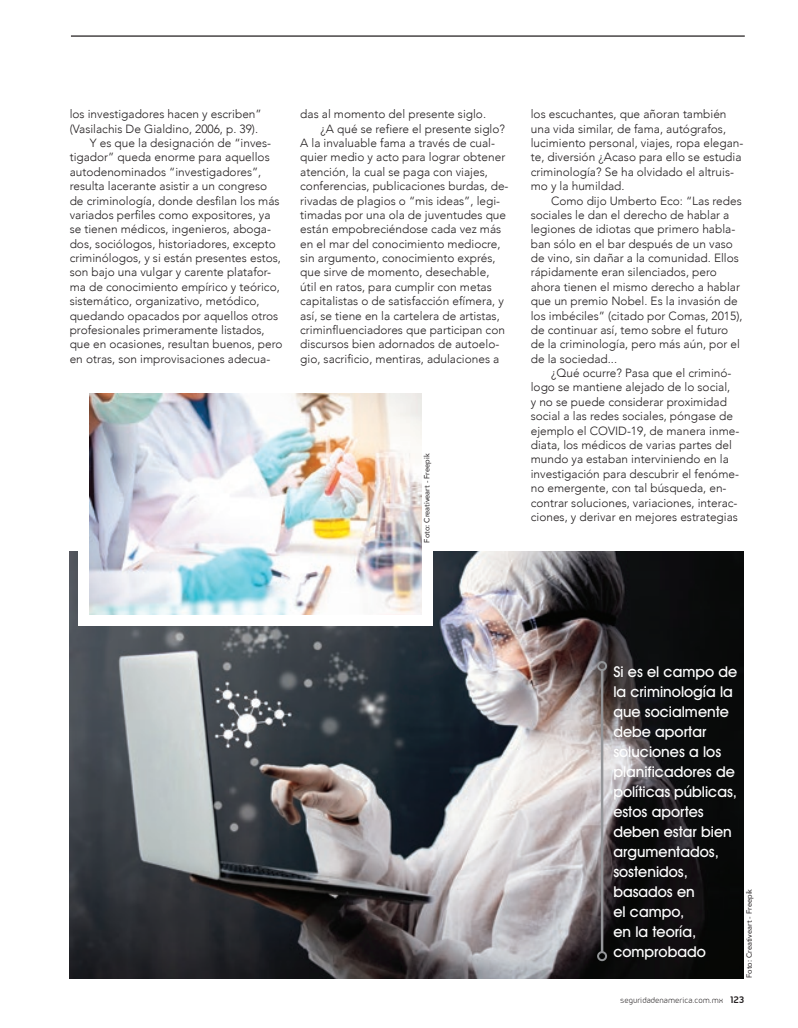
<style>
.page{position:relative;width:798px;height:1028px;background:#fff}
.page>*{position:absolute;margin:0;border:0;box-sizing:border-box;transform-origin:0 0}
.t1{font:500 15px/20px "Avant Garde IT Cby BT";color:#fff}
.t2{font:300 11.88px/14.4px "Avenir";color:#231f20}
.t3{font:8.75px "Aeroportal";color:#231f20}
.t4{font:7.5px "Avenir";color:#231f20}
.s1{font-weight:700;font-size:11.25px}
</style>
<div class="page">
<hr style="left:71px;top:35px;width:673px;height:2px;background:#231f20">
<img style="left:70px;top:551px;width:673px;height:427px">
<div style="left:79px;top:525px;width:354px;height:101px;background:#fff"></div>
<img style="left:90px;top:394px;width:332px;height:220px">
<hr style="left:600px;top:670px;width:3px;height:282px;background:#939598">
<div style="left:597px;top:951px;width:10px;height:10px;border:2px solid #939598;border-radius:50%"></div>
<div style="left:597px;top:661px;width:10px;height:10px;border:2px solid #939598;border-radius:50%"></div>
<p class="t2" style="left:70px;top:107px;width:193px">los investigadores hacen y escriben”</p>
<p class="t2" style="left:70px;top:121px;width:190px">(Vasilachis De Gialdino, 2006, p. 39).</p>
<p class="t2" style="left:90px;top:136px;width:183px">Y es que la designación de “inves-</p>
<p class="t2" style="left:70px;top:150px;width:201px">tigador” queda enorme para aquellos</p>
<p class="t2" style="left:70px;top:164px;width:193px">autodenominados “investigadores”,</p>
<p class="t2" style="left:70px;top:179px;width:199px">resulta lacerante asistir a un congreso</p>
<p class="t2" style="left:70px;top:193px;width:211px">de criminología, donde desfilan los más</p>
<p class="t2" style="left:70px;top:208px;width:202px">variados perfiles como expositores, ya</p>
<p class="t2" style="left:70px;top:222px;width:203px">se tienen médicos, ingenieros, aboga-</p>
<p class="t2" style="left:70px;top:236px;width:207px">dos, sociólogos, historiadores, excepto</p>
<p class="t2" style="left:70px;top:251px;width:213px">criminólogos, y si están presentes estos,</p>
<p class="t2" style="left:70px;top:265px;width:203px">son bajo una vulgar y carente platafor-</p>
<p class="t2" style="left:70px;top:279px;width:211px">ma de conocimiento empírico y teórico,</p>
<p class="t2" style="left:70px;top:294px;width:191px">sistemático, organizativo, metódico,</p>
<p class="t2" style="left:70px;top:308px;width:210px">quedando opacados por aquellos otros</p>
<p class="t2" style="left:70px;top:323px;width:196px">profesionales primeramente listados,</p>
<p class="t2" style="left:70px;top:337px;width:214px">que en ocasiones, resultan buenos, pero</p>
<p class="t2" style="left:70px;top:351px;width:202px">en otras, son improvisaciones adecua-</p>
<p class="t2" style="left:300px;top:107px;width:187px">das al momento del presente siglo.</p>
<p class="t2" style="left:320px;top:121px;width:186px">¿A qué se refiere el presente siglo?</p>
<p class="t2" style="left:300px;top:136px;width:196px">A la invaluable fama a través de cual-</p>
<p class="t2" style="left:300px;top:150px;width:206px">quier medio y acto para lograr obtener</p>
<p class="t2" style="left:300px;top:164px;width:189px">atención, la cual se paga con viajes,</p>
<p class="t2" style="left:300px;top:179px;width:210px">conferencias, publicaciones burdas, de-</p>
<p class="t2" style="left:300px;top:193px;width:201px">rivadas de plagios o “mis ideas”, legi-</p>
<p class="t2" style="left:300px;top:208px;width:207px">timadas por una ola de juventudes que</p>
<p class="t2" style="left:300px;top:222px;width:202px">están empobreciéndose cada vez más</p>
<p class="t2" style="left:300px;top:236px;width:202px">en el mar del conocimiento mediocre,</p>
<p class="t2" style="left:300px;top:251px;width:197px">sin argumento, conocimiento exprés,</p>
<p class="t2" style="left:300px;top:265px;width:191px">que sirve de momento, desechable,</p>
<p class="t2" style="left:300px;top:279px;width:193px">útil en ratos, para cumplir con metas</p>
<p class="t2" style="left:300px;top:294px;width:205px">capitalistas o de satisfacción efímera, y</p>
<p class="t2" style="left:300px;top:308px;width:201px">así, se tiene en la cartelera de artistas,</p>
<p class="t2" style="left:300px;top:323px;width:206px">criminfluenciadores que participan con</p>
<p class="t2" style="left:300px;top:337px;width:200px">discursos bien adornados de autoelo-</p>
<p class="t2" style="left:300px;top:351px;width:200px">gio, sacrificio, mentiras, adulaciones a</p>
<p class="t4" style="left:420px;top:542px;width:90px;rotate:-90deg">Foto: Creativeart - Freepik</p>
<p class="t2" style="left:530px;top:107px;width:214px">los escuchantes, que añoran también una vida similar, de fama, autógrafos, lucimiento personal, viajes, ropa elegan&shy;te, diversión ¿Acaso para ello se estudia criminología? Se ha olvidado el altruis&shy;mo y la humildad.</p>
<p class="t2" style="left:530px;top:193px;width:213px;text-indent:20px">Como dijo Umberto Eco: “Las redes sociales le dan el derecho de hablar a legiones de idiotas que primero habla&shy;ban sólo en el bar después de un vaso de vino, sin dañar a la comunidad. Ellos rápidamente eran silenciados, pero ahora tienen el mismo derecho a hablar que un premio Nobel. Es la invasión de los imbéciles” (citado por Comas, 2015), de continuar así, temo sobre el futuro de la criminología, pero más aún, por el de la sociedad...</p>
<p class="t2" style="left:530px;top:366px;width:210px;text-indent:20px">¿Qué ocurre? Pasa que el criminó&shy;logo se mantiene alejado de lo social,<br>y no se puede considerar proximidad social a las redes sociales, póngase de ejemplo el COVID-19, de manera inme&shy;diata, los médicos de varias partes del mundo ya estaban interviniendo en la investigación para descubrir el fenóme&shy;no emergente, con tal búsqueda, en&shy;contrar soluciones, variaciones, interac&shy;ciones, y derivar en mejores estrategias</p>
<p class="t1" style="left:613px;top:661px;width:125px">Si es el campo de la criminología la que socialmente debe aportar soluciones a los planificadores de políticas públicas, estos aportes deben estar bien argumentados, sostenidos, basados en<br>el campo,<br>en la teoría, comprobado</p>
<p class="t4" style="left:743px;top:978px;width:90px;rotate:-90deg">Foto: Creativeart - Freepik</p>
<p class="t3" style="left:620px;top:996px;width:125px">seguridadenamerica.com.mx <span class="s1">123</span></p>
</div>
